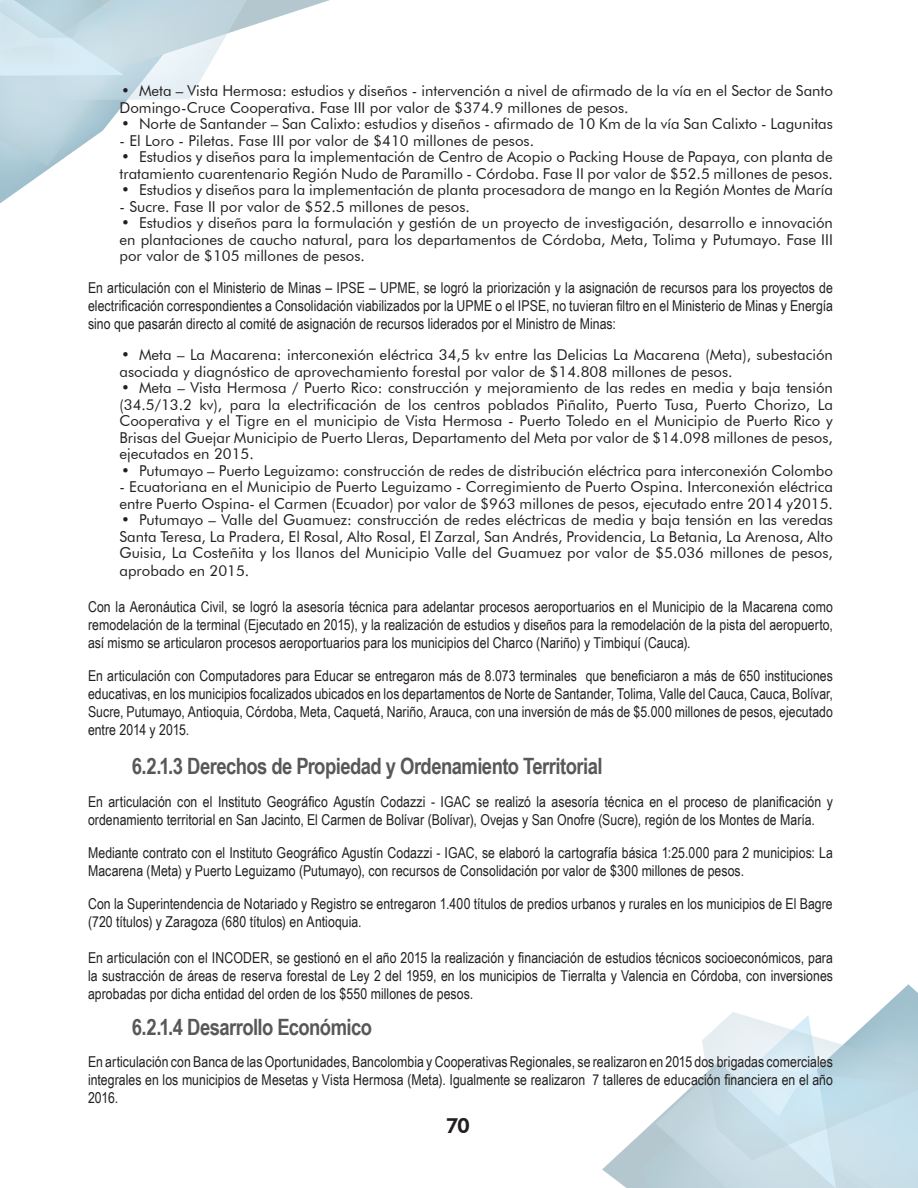
<style>
.page{position:relative;width:918px;height:1188px;background:#fff}
.page>*{position:absolute;margin:0;border:0;box-sizing:border-box;transform-origin:0 0}
.t1{font:700 22.5px "Arial Narrow";letter-spacing:-.025em;color:#57585a}
.t2{font:800 21px "Futura BT";color:#231f20}
.t3{font:15px/18px "Arial Narrow";letter-spacing:.005em;color:#231f20;text-align:justify}
.t4{font:15px/16.5px "Futura BT";color:#231f20}
</style>
<div class="page">
<svg style="left:0;top:0;width:330px;height:203px"></svg>
<svg style="left:602px;top:984px;width:316px;height:204px"></svg>
<p class="t4" style="left:120px;top:83px;width:715px">• Meta – Vista Hermosa: estudios y diseños - intervención a nivel de afirmado de la vía en el Sector de Santo<br>Domingo-Cruce Cooperativa. Fase III por valor de $374.9 millones de pesos.</p>
<p class="t4" style="left:121px;top:116px;width:713px">• Norte de Santander – San Calixto: estudios y diseños - afirmado de 10 Km de la vía San Calixto - Lagunitas</p>
<p class="t4" style="left:120px;top:132px;width:416px">- El Loro - Piletas. Fase III por valor de $410 millones de pesos.</p>
<p class="t4" style="left:120px;top:149px;width:715px">• Estudios y diseños para la implementación de Centro de Acopio o Packing House de Papaya, con planta de tratamiento cuarentenario Región Nudo de Paramillo - Córdoba. Fase II por valor de $52.5 millones de pesos.</p>
<p class="t4" style="left:121px;top:182px;width:713px">• Estudios y diseños para la implementación de planta procesadora de mango en la Región Montes de María</p>
<p class="t4" style="left:120px;top:198px;width:352px">- Sucre. Fase II por valor de $52.5 millones de pesos.</p>
<p class="t4" style="left:120px;top:215px;width:715px;text-align:justify">• Estudios y diseños para la formulación y gestión de un proyecto de investigación, desarrollo e innovación en plantaciones de caucho natural, para los departamentos de Córdoba, Meta, Tolima y Putumayo. Fase III por valor de $105 millones de pesos.</p>
<p class="t3" style="left:88px;top:278px;width:746px">En articulación con el Ministerio de Minas – IPSE – UPME, se logró la priorización y la asignación de recursos para los proyectos de electrificación correspondientes a Consolidación viabilizados por la UPME o el IPSE, no tuvieran filtro en el Ministerio de Minas y Energía sino que pasarán directo al comité de asignación de recursos liderados por el Ministro de Minas:</p>
<p class="t4" style="left:120px;top:347px;width:715px">• Meta – La Macarena: interconexión eléctrica 34,5 kv entre las Delicias La Macarena (Meta), subestación asociada y diagnóstico de aprovechamiento forestal por valor de $14.808 millones de pesos.</p>
<p class="t4" style="left:120px;top:380px;width:715px;text-align:justify">• Meta – Vista Hermosa / Puerto Rico: construcción y mejoramiento de las redes en media y baja tensión (34.5/13.2 kv), para la electrificación de los centros poblados Piñalito, Puerto Tusa, Puerto Chorizo, La Cooperativa y el Tigre en el municipio de Vista Hermosa - Puerto Toledo en el Municipio de Puerto Rico y Brisas del Guejar Municipio de Puerto Lleras, Departamento del Meta por valor de $14.098 millones de pesos, ejecutados en 2015.</p>
<p class="t4" style="left:121px;top:462px;width:713px">• Putumayo – Puerto Leguizamo: construcción de redes de distribución eléctrica para interconexión Colombo</p>
<p class="t4" style="left:120px;top:479px;width:715px">- Ecuatoriana en el Municipio de Puerto Leguizamo - Corregimiento de Puerto Ospina. Interconexión eléctrica entre Puerto Ospina- el Carmen (Ecuador) por valor de $963 millones de pesos, ejecutado entre 2014 y2015.</p>
<p class="t4" style="left:120px;top:512px;width:715px;text-align:justify">• Putumayo – Valle del Guamuez: construcción de redes eléctricas de media y baja tensión en las veredas Santa Teresa, La Pradera, El Rosal, Alto Rosal, El Zarzal, San Andrés, Providencia, La Betania, La Arenosa, Alto Guisia, La Costeñita y los llanos del Municipio Valle del Guamuez por valor de $5.036 millones de pesos,</p>
<p class="t4" style="left:120px;top:563px;width:131px">aprobado en 2015.</p>
<p class="t3" style="left:88px;top:598px;width:746px">Con la Aeronáutica Civil, se logró la asesoría técnica para adelantar procesos aeroportuarios en el Municipio de la Macarena como remodelación de la terminal (Ejecutado en 2015), y la realización de estudios y diseños para la remodelación de la pista del aeropuerto, así mismo se articularon procesos aeroportuarios para los municipios del Charco (Nariño) y Timbiquí (Cauca).</p>
<p class="t3" style="left:88px;top:667px;width:746px">En articulación con Computadores para Educar se entregaron más de 8.073 terminales que beneficiaron a más de 650 instituciones educativas, en los municipios focalizados ubicados en los departamentos de Norte de Santander, Tolima, Valle del Cauca, Cauca, Bolívar, Sucre, Putumayo, Antioquia, Córdoba, Meta, Caquetá, Nariño, Arauca, con una inversión de más de $5.000 millones de pesos, ejecutado entre 2014 y 2015.</p>
<h1 class="t1" style="left:132px;top:749px;width:472px">6.2.1.3 Derechos de Propiedad y Ordenamiento Territorial</h1>
<p class="t3" style="left:88px;top:793px;width:746px">En articulación con el Instituto Geográfico Agustín Codazzi - IGAC se realizó la asesoría técnica en el proceso de planificación y ordenamiento territorial en San Jacinto, El Carmen de Bolívar (Bolívar), Ovejas y San Onofre (Sucre), región de los Montes de María.</p>
<p class="t3" style="left:88px;top:844px;width:746px">Mediante contrato con el Instituto Geográfico Agustín Codazzi - IGAC, se elaboró la cartografía básica 1:25.000 para 2 municipios: La<br>Macarena (Meta) y Puerto Leguizamo (Putumayo), con recursos de Consolidación por valor de $300 millones de pesos.</p>
<p class="t3" style="left:88px;top:895px;width:746px">Con la Superintendencia de Notariado y Registro se entregaron 1.400 títulos de predios urbanos y rurales en los municipios de El Bagre (720 títulos) y Zaragoza (680 títulos) en Antioquia.</p>
<p class="t3" style="left:88px;top:949px;width:747px">En articulación con el INCODER, se gestionó en el año 2015 la realización y financiación de estudios técnicos socioeconómicos, para la sustracción de áreas de reserva forestal de Ley 2 del 1959, en los municipios de Tierralta y Valencia en Córdoba, con inversiones aprobadas por dicha entidad del orden de los $550 millones de pesos.</p>
<h1 class="t1" style="left:132px;top:1010px;width:242px">6.2.1.4 Desarrollo Económico</h1>
<p class="t3" style="left:88px;top:1052px;width:746px">En articulación con Banca de las Oportunidades, Bancolombia y Cooperativas Regionales, se realizaron en 2015 dos brigadas comerciales integrales en los municipios de Mesetas y Vista Hermosa (Meta). Igualmente se realizaron 7 talleres de educación financiera en el año 2016.</p>
<h2 class="t2" style="left:446px;top:1113px;width:26px">70</h2>
</div>
